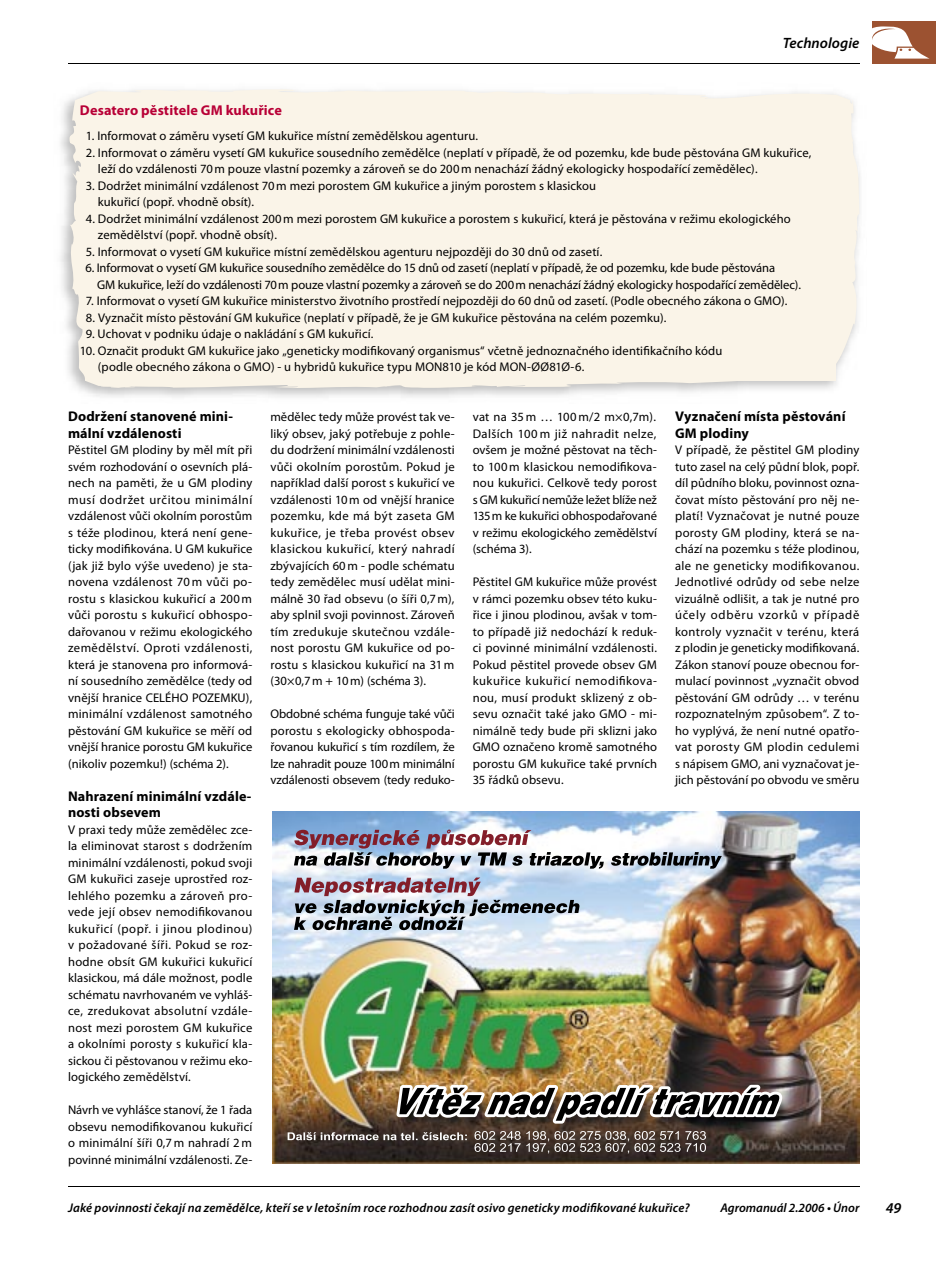
<style>
.page{position:relative;width:936px;height:1263px;background:#fff}
.page>*{position:absolute;margin:0;border:0;box-sizing:border-box;transform-origin:0 0}
.t1{font:italic 600 15px "Myriad Pro";letter-spacing:.005em;color:#000}
.t2{font:700 14.25px "Myriad Pro";letter-spacing:.01em;color:#b80036}
.t3{font:700 14.1px/16.5px "Myriad Pro";letter-spacing:.01em;color:#000}
.t4{font:12.6px/16.5px "Myriad Pro";letter-spacing:.005em;color:#000;text-align:justify}
.t5{font:italic 600 12.6px "Myriad Pro";letter-spacing:.01em;color:#000}
</style>
<div class="page">
<hr style="left:68px;top:1186px;width:791px;height:1px;background:#000">
<hr style="left:68px;top:63px;width:791px;height:1px;background:#000">
<div style="left:872px;top:21px;width:63px;height:43px;background:#9c5231"></div>
<svg style="left:872px;top:26px;width:57px;height:33px"></svg>
<img style="left:272px;top:811px;width:587px;height:352px">
<img style="left:294px;top:829px;width:160px;height:19px">
<img style="left:294px;top:852px;width:136px;height:14px">
<img style="left:637px;top:852px;width:84px;height:17px">
<img style="left:294px;top:878px;width:139px;height:18px">
<img style="left:295px;top:899px;width:169px;height:17px">
<img style="left:294px;top:917px;width:152px;height:13px">
<img style="left:474px;top:1131px;width:55px;height:9px">
<img style="left:474px;top:1143px;width:65px;height:9px">
<img style="left:287px;top:1132px;width:60px;height:8px">
<img style="left:553px;top:1085px;width:207px;height:38px">
<img style="left:399px;top:1088px;width:269px;height:33px">
<div style="left:68px;top:89px;width:791px;height:299px;background:#faf4e8"></div>
<p class="t1" style="left:782px;top:35px;width:78px">Technologie</p>
<p class="t2" style="left:80px;top:102px;width:203px">Desatero pěstitele GM kukuřice</p>
<p class="t4" style="left:86px;top:128px;width:394px">1. Informovat o záměru vysetí GM kukuřice místní zemědělskou agenturu.</p>
<p class="t4" style="left:98px;top:144px;width:715px;text-indent:-12px">2. Informovat o záměru vysetí GM kukuřice sousedního zemědělce (neplatí v případě, že od pozemku, kde bude pěstována GM kukuřice, leží do vzdálenosti 70 m pouze vlastní pozemky a zároveň se do 200 m nenachází žádný ekologicky hospodařící zemědělec).</p>
<p class="t4" style="left:98px;top:177px;width:500px;text-indent:-12px">3. Dodržet minimální vzdálenost 70 m mezi porostem GM kukuřice a jiným porostem s klasickou kukuřicí (popř. vhodně obsít).</p>
<p class="t4" style="left:98px;top:210px;width:694px;text-indent:-12px">4. Dodržet minimální vzdálenost 200 m mezi porostem GM kukuřice a porostem s kukuřicí, která je pěstována v režimu ekologického zemědělství (popř. vhodně obsít).</p>
<p class="t4" style="left:86px;top:243px;width:518px">5. Informovat o vysetí GM kukuřice místní zemědělskou agenturu nejpozději do 30 dnů od zasetí.</p>
<p class="t4" style="left:97px;top:260px;width:705px;text-indent:-12px">6. Informovat o vysetí GM kukuřice sousedního zemědělce do 15 dnů od zasetí (neplatí v případě, že od pozemku, kde bude pěstována<br>GM kukuřice, leží do vzdálenosti 70 m pouze vlastní pozemky a zároveň se do 200 m nenachází žádný ekologicky hospodařící zemědělec).</p>
<p class="t4" style="left:86px;top:293px;width:703px">7. Informovat o vysetí GM kukuřice ministerstvo životního prostředí nejpozději do 60 dnů od zasetí. (Podle obecného zákona o GMO).</p>
<p class="t4" style="left:86px;top:309px;width:582px">8. Vyznačit místo pěstování GM kukuřice (neplatí v případě, že je GM kukuřice pěstována na celém pozemku).</p>
<p class="t4" style="left:86px;top:326px;width:289px">9. Uchovat v podniku údaje o nakládání s GM kukuřicí.</p>
<p class="t4" style="left:98px;top:342px;width:626px;text-indent:-18px">10. Označit produkt GM kukuřice jako „geneticky modifikovaný organismus“ včetně jednoznačného identifikačního kódu (podle obecného zákona o GMO) - u hybridů kukuřice typu MON810 je kód MON-ØØ81Ø-6.</p>
<p class="t3" style="left:68px;top:408px;width:166px">Dodržení stanovené mini&shy;mální vzdálenosti</p>
<p class="t4" style="left:68px;top:442px;width:186px">Pěstitel GM plodiny by měl mít při svém rozhodování o osevních plá&shy;nech na paměti, že u GM plodiny musí dodržet určitou minimální vzdálenost vůči okolním porostům s téže plodinou, která není gene&shy;ticky modifikována. U GM kukuřice (jak již bylo výše uvedeno) je sta&shy;novena vzdálenost 70 m vůči po&shy;rostu s klasickou kukuřicí a 200 m vůči porostu s kukuřicí obhospo&shy;dařovanou v režimu ekologického zemědělství. Oproti vzdálenosti, která je stanovena pro informová&shy;ní sousedního zemědělce (tedy od vnější hranice CELÉHO POZEMKU), minimální vzdálenost samotného pěstování GM kukuřice se měří od vnější hranice porostu GM kukuřice (nikoliv pozemku!) (schéma 2).</p>
<p class="t3" style="left:68px;top:788px;width:185px">Nahrazení minimální vzdále&shy;nosti obsevem</p>
<p class="t4" style="left:68px;top:821px;width:186px">V praxi tedy může zemědělec zce&shy;la eliminovat starost s dodržením minimální vzdálenosti, pokud svoji GM kukuřici zaseje uprostřed roz&shy;lehlého pozemku a zároveň pro&shy;vede její obsev nemodifikovanou kukuřicí (popř. i jinou plodinou) v požadované šíři. Pokud se roz&shy;hodne obsít GM kukuřici kukuřicí klasickou, má dále možnost, podle schématu navrhovaném ve vyhláš&shy;ce, zredukovat absolutní vzdále&shy;nost mezi porostem GM kukuřice a okolními porosty s kukuřicí kla&shy;sickou či pěstovanou v režimu eko&shy;logického zemědělství.</p>
<p class="t4" style="left:68px;top:1102px;width:186px">Návrh ve vyhlášce stanoví, že 1 řada obsevu nemodifikovanou kukuřicí o minimální šíři 0,7 m nahradí 2 m povinné minimální vzdálenosti. Ze-</p>
<p class="t4" style="left:270px;top:409px;width:186px">mědělec tedy může provést tak ve&shy;liký obsev, jaký potřebuje z pohle&shy;du dodržení minimální vzdálenosti vůči okolním porostům. Pokud je například další porost s kukuřicí ve vzdálenosti 10 m od vnější hranice pozemku, kde má být zaseta GM kukuřice, je třeba provést obsev klasickou kukuřicí, který nahradí zbývajících 60 m - podle schématu tedy zemědělec musí udělat mini&shy;málně 30 řad obsevu (o šíři 0,7 m), aby splnil svoji povinnost. Zároveň tím zredukuje skutečnou vzdále&shy;nost porostu GM kukuřice od po&shy;rostu s klasickou kukuřicí na 31 m (30×0,7 m + 10 m) (schéma 3).</p>
<p class="t4" style="left:270px;top:706px;width:186px">Obdobné schéma funguje také vůči porostu s ekologicky obhospoda&shy;řovanou kukuřicí s tím rozdílem, že lze nahradit pouze 100 m minimální vzdálenosti obsevem (tedy reduko-</p>
<p class="t4" style="left:472px;top:409px;width:186px">vat na 35 m … 100 m/2 m×0,7m).<br>Dalších 100 m již nahradit nelze, ovšem je možné pěstovat na těch&shy;to 100 m klasickou nemodifikova&shy;nou kukuřici. Celkově tedy porost s GM kukuřicí nemůže ležet blíže než 135 m ke kukuřici obhospodařované v režimu ekologického zemědělství (schéma 3).</p>
<p class="t4" style="left:472px;top:574px;width:186px">Pěstitel GM kukuřice může provést v rámci pozemku obsev této kuku&shy;řice i jinou plodinou, avšak v tom&shy;to případě již nedochází k reduk&shy;ci povinné minimální vzdálenosti.<br>Pokud pěstitel provede obsev GM kukuřice kukuřicí nemodifikova&shy;nou, musí produkt sklizený z ob&shy;sevu označit také jako GMO - mi&shy;nimálně tedy bude při sklizni jako GMO označeno kromě samotného porostu GM kukuřice také prvních 35 řádků obsevu.</p>
<p class="t3" style="left:675px;top:408px;width:172px">Vyznačení místa pěstování<br>GM plodiny</p>
<p class="t4" style="left:675px;top:442px;width:186px">V případě, že pěstitel GM plodiny tuto zasel na celý půdní blok, popř. díl půdního bloku, povinnost ozna&shy;čovat místo pěstování pro něj ne&shy;platí! Vyznačovat je nutné pouze porosty GM plodiny, která se na&shy;chází na pozemku s téže plodinou, ale ne geneticky modifikovanou.<br>Jednotlivé odrůdy od sebe nelze vizuálně odlišit, a tak je nutné pro účely odběru vzorků v případě kontroly vyznačit v terénu, která z plodin je geneticky modifikovaná.<br>Zákon stanoví pouze obecnou for&shy;mulací povinnost „vyznačit obvod pěstování GM odrůdy … v terénu rozpoznatelným způsobem“. Z to&shy;ho vyplývá, že není nutné opatřo&shy;vat porosty GM plodin cedulemi s nápisem GMO, ani vyznačovat je&shy;jich pěstování po obvodu ve směru</p>
<p class="t5" style="left:68px;top:1201px;width:623px">Jaké povinnosti čekají na zemědělce, kteří se v letošním roce rozhodnou zasít osivo geneticky modifikované kukuřice?</p>
<p class="t5" style="left:720px;top:1201px;width:140px">Agromanuál 2.2006 • Únor</p>
<p class="t1" style="left:885px;top:1200px;width:17px">49</p>
</div>
